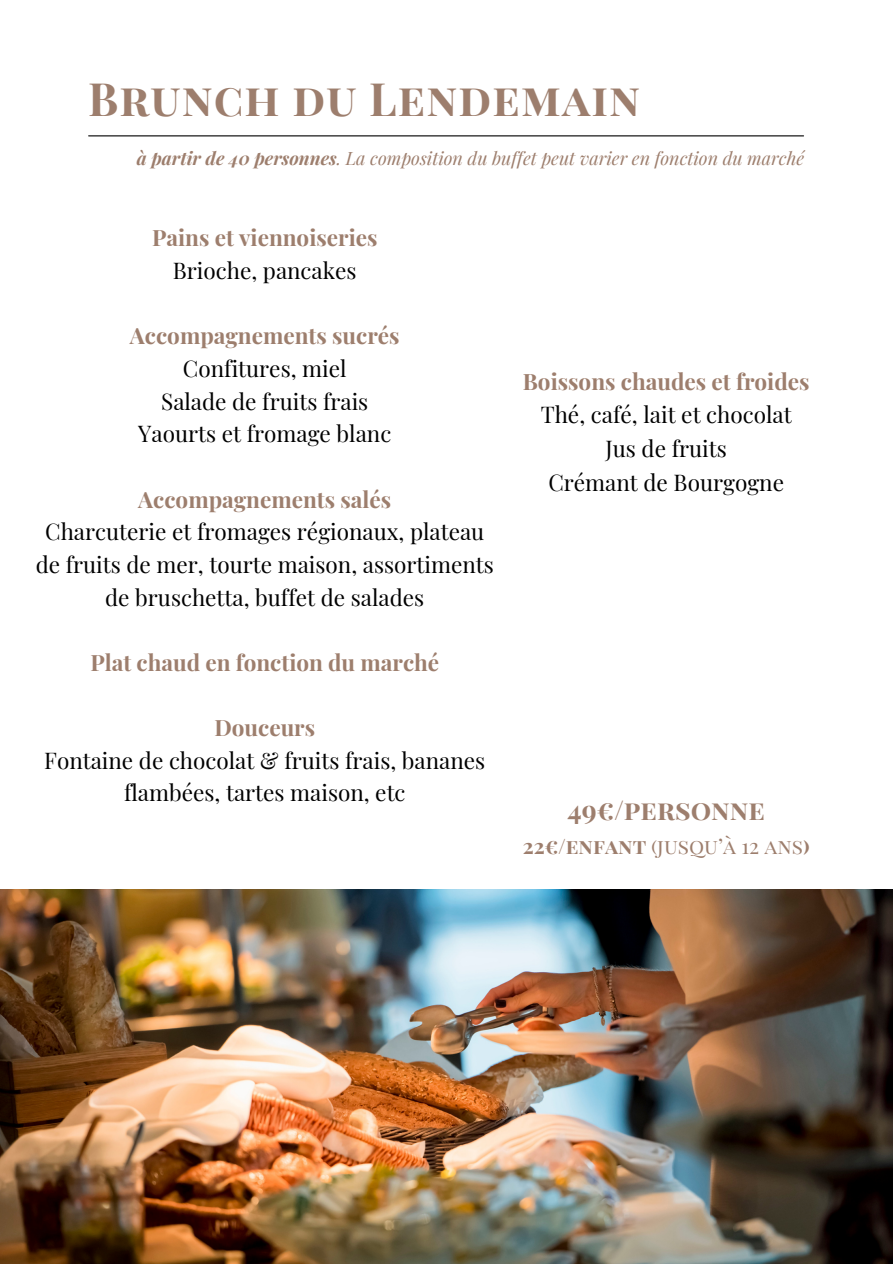
<style>
.page{position:relative;width:893px;height:1264px;background:#fff}
.page>*{position:absolute;margin:0;border:0;box-sizing:border-box;transform-origin:0 0}
.t1{font:700 45px "Playfair Display SC";letter-spacing:.025em;color:#9d7e6d}
.t2{font:700 27px "Playfair Display SC";color:#9d7e6d}
.t3{font:22.5px/32.7px "Playfair Display";color:#000;text-align:center}
.t4{font:700 22.5px/32.7px "Playfair Display";color:#9d7e6d;text-align:center}
.t5{font:21px "Playfair Display SC";color:#9d7e6d}
.t6{font:italic 18px "Playfair Display";color:#9d7e6d}
.s1{font-weight:700}
.s2{font-weight:400;color:#000}
.s3{font-weight:700;color:#9d7e6d}
</style>
<div class="page">
<hr style="left:89px;top:135px;width:714px;height:1px;background:#000">
<img style="left:0;top:889px;width:892px;height:374px">
<h1 class="t1" style="left:88px;top:67px;width:553px">Brunch du Lendemain</h1>
<h3 class="t6" style="left:137px;top:146px;width:668px"><span class="s1">à partir de 40 personnes</span>. La composition du buffet peut varier en fonction du marché</h3>
<p class="t4" style="left:152px;top:221px;width:227px">Pains et viennoiseries<br><span class="s2">Brioche, pancakes</span></p>
<h3 class="t3" style="left:130px;top:319px;width:271px"><span class="s3">Accompagnements sucrés<br></span>Confitures, miel<br>Salade de fruits frais<br>Yaourts et fromage blanc</h3>
<h3 class="t3" style="left:36px;top:482px;width:459px"><span class="s3">Accompagnements salés<br></span>Charcuterie et fromages régionaux, plateau de fruits de mer, tourte maison, assortiments de bruschetta, buffet de salades</h3>
<h3 class="t4" style="left:90px;top:645px;width:350px">Plat chaud en fonction du marché</h3>
<h2 class="t3" style="left:44px;top:710px;width:442px"><span class="s3">Douceurs<br></span>Fontaine de chocolat &amp; fruits frais, bananes flambées, tartes maison, etc</h2>
<h3 class="t3" style="left:523px;top:363px;width:288px;line-height:33.8px"><span class="s3">Boissons chaudes et froides<br></span>Thé, café, lait et chocolat<br>Jus de fruits<br>Crémant de Bourgogne</h3>
<h3 class="t2" style="left:567px;top:791px;width:199px">49€/personne</h3>
<h3 class="t5" style="left:522px;top:831px;width:288px"><span class="s1">22€/enfant</span> (jusqu’à 12 ans<span class="s1">)</span></h3>
</div>
